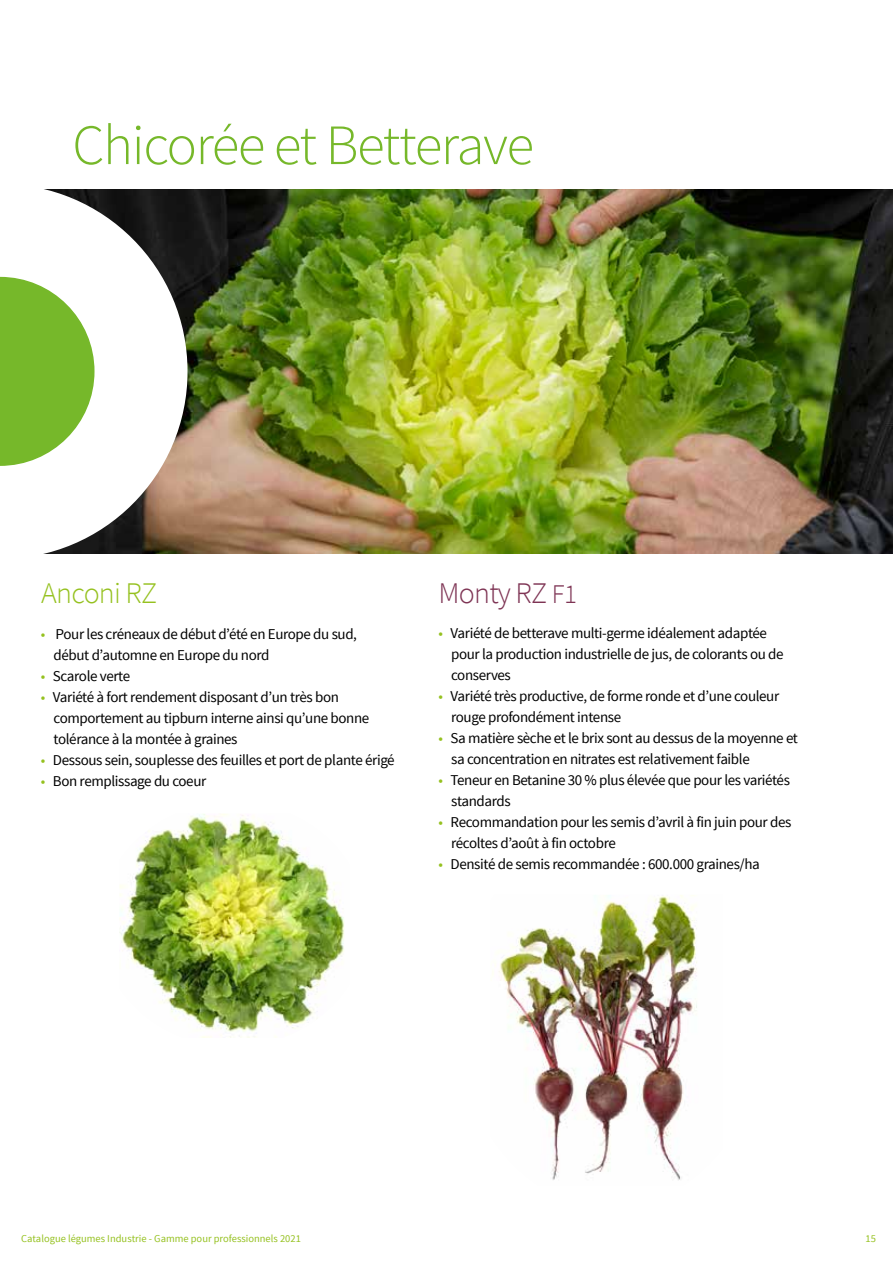
<style>
.page{position:relative;width:893px;height:1263px;background:#fff}
.page>*{position:absolute;margin:0;border:0;box-sizing:border-box;transform-origin:0 0}
.t1{font:300 57px "Source Sans Pro";letter-spacing:-.025em;color:#76b82a}
.t2{font:300 30px "Source Sans Pro";letter-spacing:-.025em;color:#7e3454}
.t3{font:300 30px "Source Sans Pro";letter-spacing:-.025em;color:#95c11f}
.t4{font:15px/21px "Source Sans Pro";letter-spacing:-.025em;color:#000}
.t5{font:10.5px "Source Sans Pro";color:#95c11f}
.s1{font-size:27px}
.s2{color:#95c11f}
</style>
<div class="page">
<img style="left:119px;top:814px;width:226px;height:224px">
<img style="left:492px;top:895px;width:205px;height:286px">
<img style="left:188px;top:189px;width:705px;height:365px">
<svg style="left:0;top:189px;width:188px;height:365px"></svg>
<svg style="left:0;top:277px;width:95px;height:189px"></svg>
<h1 class="t1" style="left:72px;top:111px;width:463px">Chicorée et Betterave</h1>
<h2 class="t3" style="left:41px;top:575px;width:118px">Anconi RZ</h2>
<h2 class="t2" style="left:438px;top:575px;width:140px">Monty RZ <span class="s1">F1</span></h2>
<p class="t4" style="left:54px;top:624px;width:305px;text-indent:-13px"><span class="s2">•</span> Pour les créneaux de début d’été en Europe du sud, début d’automne en Europe du nord</p>
<p class="t4" style="left:41px;top:666px;width:91px"><span class="s2">•</span> Scarole verte</p>
<p class="t4" style="left:54px;top:687px;width:317px;text-indent:-13px"><span class="s2">•</span> Variété à fort rendement disposant d’un très bon comportement au tipburn interne ainsi qu’une bonne tolérance à la montée à graines</p>
<p class="t4" style="left:41px;top:750px;width:355px"><span class="s2">•</span> Dessous sein, souplesse des feuilles et port de plante érigé</p>
<p class="t4" style="left:41px;top:771px;width:167px"><span class="s2">•</span> Bon remplissage du coeur</p>
<p class="t4" style="left:451px;top:622px;width:334px;text-indent:-13px"><span class="s2">•</span> Variété de betterave multi-germe idéalement adaptée pour la production industrielle de jus, de colorants ou de conserves</p>
<p class="t4" style="left:451px;top:685px;width:330px;text-indent:-13px"><span class="s2">•</span> Variété très productive, de forme ronde et d’une couleur rouge profondément intense</p>
<p class="t4" style="left:451px;top:727px;width:348px;text-indent:-13px"><span class="s2">•</span> Sa matière sèche et le brix sont au dessus de la moyenne et sa concentration en nitrates est relativement faible</p>
<p class="t4" style="left:451px;top:769px;width:340px;text-indent:-13px"><span class="s2">•</span> Teneur en Betanine 30 % plus élevée que pour les variétés standards</p>
<p class="t4" style="left:451px;top:811px;width:342px;text-indent:-13px"><span class="s2">•</span> Recommandation pour les semis d’avril à fin juin pour des récoltes d’août à fin octobre</p>
<p class="t4" style="left:438px;top:853px;width:323px"><span class="s2">•</span> Densité de semis recommandée : 600.000 graines/ha</p>
<p class="t5" style="left:21px;top:1232px;width:281px">Catalogue légumes Industrie - Gamme pour professionnels 2021</p>
<p class="t5" style="left:865px;top:1232px;width:12px">15</p>
</div>
